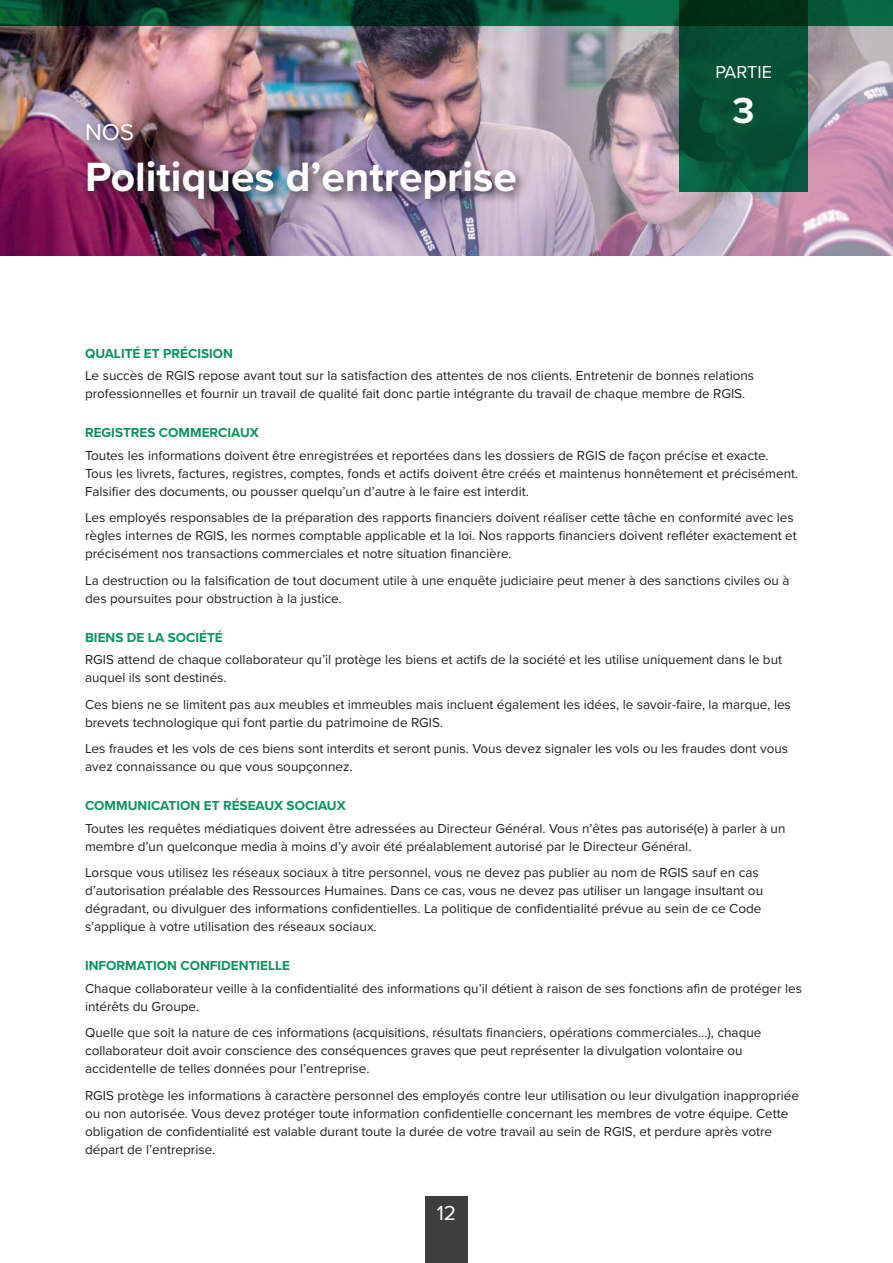
<style>
.page{position:relative;width:893px;height:1263px;background:#fff}
.page>*{position:absolute;margin:0;border:0;box-sizing:border-box;transform-origin:0 0}
.t1{font:700 42.45px "Proxima Nova";color:#fff}
.t2{font:700 37.5px "Proxima Nova";color:#fff}
.t3{font:23.7px "Proxima Nova";color:#fff}
.t4{font:21px "Proxima Nova";color:#fff}
.t5{font:18px "Proxima Nova";color:#fff}
.t6{font:13.5px/18px "Proxima Nova";color:#231f20}
.t7{font:700 13.5px "Proxima Nova";color:#0d935f}
</style>
<div class="page">
<div style="left:425px;top:1196px;width:43px;height:67px;background:#3e3e3f"></div>
<img style="left:0;top:26px;width:893px;height:229px">
<svg style="left:0;top:0;width:893px;height:26px;background:#064932"></svg>
<div style="left:82px;top:120px;width:446px;height:92px;background:#231f20;opacity:.75"></div>
<svg style="left:679px;top:0;width:129px;height:191px;background:#064c32"></svg>
<h3 class="t3" style="left:85px;top:115px;width:50px">NOS</h3>
<h1 class="t1" style="left:85px;top:146px;width:433px">Politiques d’entreprise</h1>
<h3 class="t5" style="left:715px;top:59px;width:58px">PARTIE</h3>
<h2 class="t2" style="left:733px;top:83px;width:24px">3</h2>
<p class="t7" style="left:85px;top:343px;width:149px">QUALITÉ ET PRÉCISION</p>
<p class="t6" style="left:85px;top:366px;width:671px">Le succès de RGIS repose avant tout sur la satisfaction des attentes de nos clients. Entretenir de bonnes relations professionnelles et fournir un travail de qualité fait donc partie intégrante du travail de chaque membre de RGIS.</p>
<p class="t7" style="left:85px;top:423px;width:175px">REGISTRES COMMERCIAUX</p>
<p class="t6" style="left:85px;top:445px;width:715px">Toutes les informations doivent être enregistrées et reportées dans les dossiers de RGIS de façon précise et exacte.<br>Tous les livrets, factures, registres, comptes, fonds et actifs doivent être créés et maintenus honnêtement et précisément.<br>Falsifier des documents, ou pousser quelqu’un d’autre à le faire est interdit.</p>
<p class="t6" style="left:85px;top:508px;width:713px">Les employés responsables de la préparation des rapports financiers doivent réaliser cette tâche en conformité avec les règles internes de RGIS, les normes comptable applicable et la loi. Nos rapports financiers doivent refléter exactement et précisément nos transactions commerciales et notre situation financière.</p>
<p class="t6" style="left:85px;top:570px;width:706px">La destruction ou la falsification de tout document utile à une enquête judiciaire peut mener à des sanctions civiles ou à des poursuites pour obstruction à la justice.</p>
<p class="t7" style="left:85px;top:627px;width:139px">BIENS DE LA SOCIÉTÉ</p>
<p class="t6" style="left:85px;top:650px;width:699px">RGIS attend de chaque collaborateur qu’il protège les biens et actifs de la société et les utilise uniquement dans le but auquel ils sont destinés.</p>
<p class="t6" style="left:85px;top:694px;width:707px">Ces biens ne se limitent pas aux meubles et immeubles mais incluent également les idées, le savoir-faire, la marque, les brevets technologique qui font partie du patrimoine de RGIS.</p>
<p class="t6" style="left:85px;top:739px;width:705px">Les fraudes et les vols de ces biens sont interdits et seront punis. Vous devez signaler les vols ou les fraudes dont vous avez connaissance ou que vous soupçonnez.</p>
<p class="t7" style="left:85px;top:796px;width:262px">COMMUNICATION ET RÉSEAUX SOCIAUX</p>
<p class="t6" style="left:85px;top:818px;width:702px">Toutes les requêtes médiatiques doivent être adressées au Directeur Général. Vous n’êtes pas autorisé(e) à parler à un membre d’un quelconque media à moins d’y avoir été préalablement autorisé par le Directeur Général.</p>
<p class="t6" style="left:85px;top:863px;width:680px">Lorsque vous utilisez les réseaux sociaux à titre personnel, vous ne devez pas publier au nom de RGIS sauf en cas d’autorisation préalable des Ressources Humaines. Dans ce cas, vous ne devez pas utiliser un langage insultant ou dégradant, ou divulguer des informations confidentielles. La politique de confidentialité prévue au sein de ce Code s’applique à votre utilisation des réseaux sociaux.</p>
<p class="t7" style="left:85px;top:956px;width:207px">INFORMATION CONFIDENTIELLE</p>
<p class="t6" style="left:85px;top:978px;width:718px">Chaque collaborateur veille à la confidentialité des informations qu’il détient à raison de ses fonctions afin de protéger les intérêts du Groupe.</p>
<p class="t6" style="left:85px;top:1023px;width:678px">Quelle que soit la nature de ces informations (acquisitions, résultats financiers, opérations commerciales…), chaque collaborateur doit avoir conscience des conséquences graves que peut représenter la divulgation volontaire ou accidentelle de telles données pour l’entreprise.</p>
<p class="t6" style="left:85px;top:1085px;width:715px">RGIS protège les informations à caractère personnel des employés contre leur utilisation ou leur divulgation inappropriée ou non autorisée. Vous devez protéger toute information confidentielle concernant les membres de votre équipe. Cette obligation de confidentialité est valable durant toute la durée de votre travail au sein de RGIS, et perdure après votre départ de l’entreprise.</p>
<h3 class="t4" style="left:437px;top:1198px;width:21px">12</h3>
</div>
